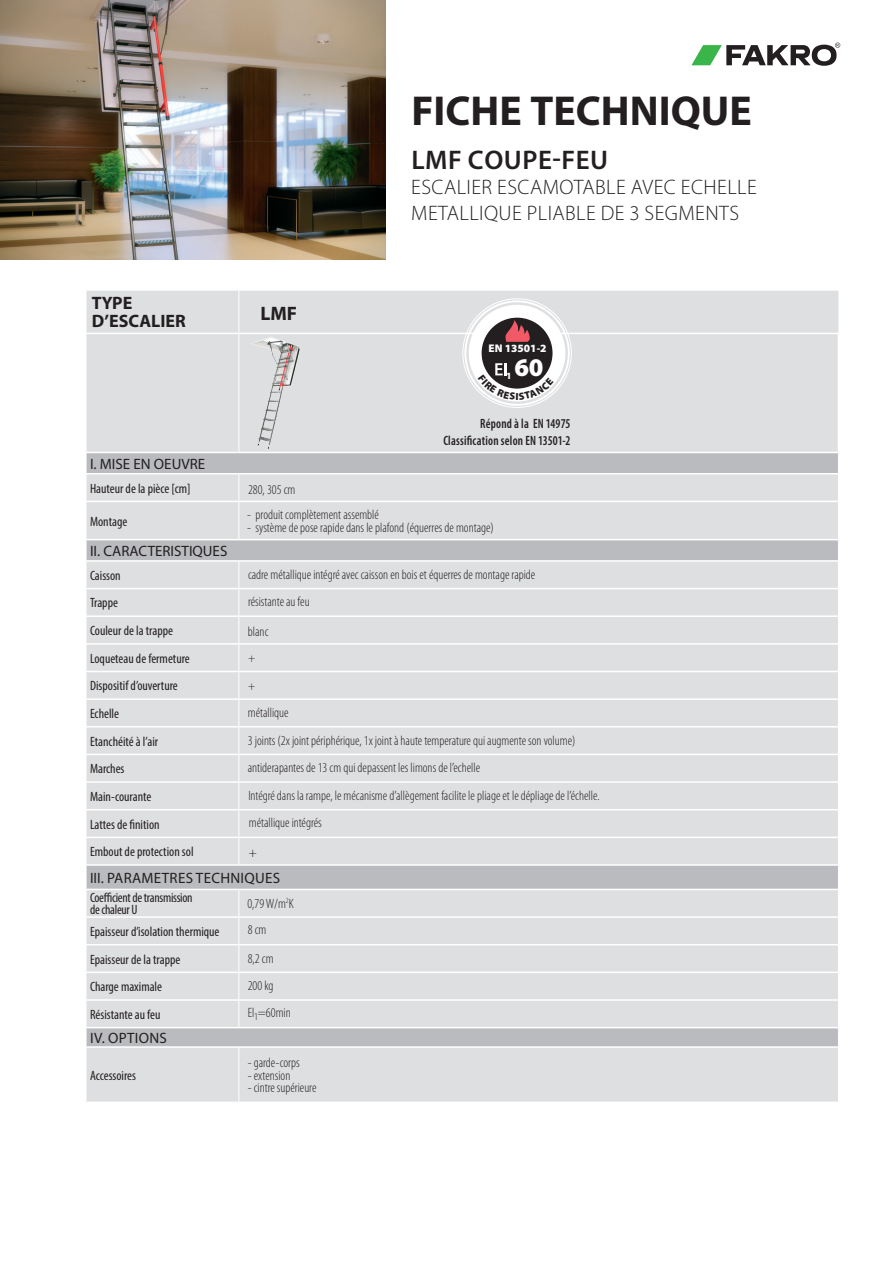
<style>
.page{position:relative;width:893px;height:1263px;background:#fff}
.page>*{position:absolute;margin:0;border:0;box-sizing:border-box;transform-origin:0 0}
.t1{font:700 42px "Myriad Pro";color:#231f20}
.t2{font:600 27px "Myriad Pro";letter-spacing:.02em;color:#231f20}
.t3{font:900 25.5px "Myriad Pro";color:#fff}
.t4{font:300 21px/25.5px "Myriad Pro";letter-spacing:.02em;color:#231f20}
.t5{font:700 19.5px "Myriad Pro";color:#231f20}
.t6{font:700 18px/18px "Myriad Pro";color:#231f20}
.t7{font:15px "Myriad Pro";letter-spacing:.005em;color:#231f20}
.t8{font:300 condensed 13.5px "Myriad Pro";color:#231f20}
.t9{font:condensed 13.5px "Myriad Pro";color:#231f20}
.t10{font:600 condensed 13.5px/16.5px "Myriad Pro";letter-spacing:.02em;color:#231f20;text-align:right;scale:.9 1}
.t11{font:condensed 13.5px/12px "Myriad Pro";letter-spacing:-.02em;color:#231f20}
.t12{font:300 condensed 12px "Myriad Pro";color:#231f20}
.t13{font:900 11.1px "Myriad Pro";color:#fff}
.t14{font:900 9.6px "Myriad Pro";color:#fff}
</style>
<div class="page">
<div style="left:87px;top:291px;width:751px;height:810px;background:#dedfe1"></div>
<svg style="left:87px;top:453px;width:751px;height:593px;background:#d9dadc"></svg>
<svg style="left:86px;top:1028px;width:1px;height:18px"></svg>
<svg style="left:239px;top:474px;width:1px;height:27px"></svg>
<hr style="left:239px;top:502px;width:1px;height:37px;background:#fff">
<svg style="left:239px;top:562px;width:1px;height:302px"></svg>
<svg style="left:239px;top:890px;width:1px;height:137px"></svg>
<hr style="left:239px;top:1048px;width:1px;height:53px;background:#fff">
<hr style="left:85px;top:333px;width:154px;height:1px;background:#fff">
<hr style="left:85px;top:452px;width:154px;height:1px;background:#fff">
<hr style="left:239px;top:473px;width:599px;height:1px;background:#fff">
<hr style="left:239px;top:501px;width:599px;height:1px;background:#fff">
<hr style="left:239px;top:539px;width:599px;height:1px;background:#fff">
<hr style="left:239px;top:560px;width:599px;height:2px;background:#fff">
<hr style="left:239px;top:588px;width:599px;height:1px;background:#fff">
<hr style="left:239px;top:615px;width:599px;height:2px;background:#fff">
<hr style="left:239px;top:643px;width:599px;height:2px;background:#fff">
<hr style="left:239px;top:698px;width:599px;height:2px;background:#fff">
<hr style="left:239px;top:726px;width:599px;height:1px;background:#fff">
<hr style="left:239px;top:754px;width:599px;height:1px;background:#fff">
<hr style="left:239px;top:781px;width:599px;height:2px;background:#fff">
<hr style="left:239px;top:809px;width:599px;height:1px;background:#fff">
<hr style="left:239px;top:836px;width:599px;height:2px;background:#fff">
<hr style="left:239px;top:889px;width:599px;height:1px;background:#fff">
<hr style="left:239px;top:916px;width:599px;height:2px;background:#fff">
<hr style="left:239px;top:944px;width:599px;height:1px;background:#fff">
<hr style="left:239px;top:971px;width:599px;height:2px;background:#fff">
<hr style="left:239px;top:999px;width:599px;height:2px;background:#fff">
<hr style="left:239px;top:1027px;width:599px;height:1px;background:#fff">
<hr style="left:239px;top:1046px;width:599px;height:2px;background:#fff">
<hr style="left:85px;top:473px;width:154px;height:1px;background:#fff">
<hr style="left:85px;top:501px;width:154px;height:1px;background:#fff">
<hr style="left:85px;top:539px;width:154px;height:1px;background:#fff">
<hr style="left:85px;top:560px;width:154px;height:2px;background:#fff">
<hr style="left:85px;top:588px;width:154px;height:1px;background:#fff">
<hr style="left:85px;top:615px;width:154px;height:2px;background:#fff">
<hr style="left:85px;top:643px;width:154px;height:2px;background:#fff">
<hr style="left:85px;top:671px;width:154px;height:1px;background:#fff">
<hr style="left:239px;top:671px;width:599px;height:1px;background:#fff">
<hr style="left:85px;top:698px;width:154px;height:2px;background:#fff">
<hr style="left:85px;top:726px;width:154px;height:1px;background:#fff">
<hr style="left:85px;top:754px;width:154px;height:1px;background:#fff">
<hr style="left:85px;top:781px;width:154px;height:2px;background:#fff">
<hr style="left:85px;top:809px;width:154px;height:1px;background:#fff">
<hr style="left:85px;top:836px;width:154px;height:2px;background:#fff">
<hr style="left:85px;top:864px;width:154px;height:2px;background:#fff">
<hr style="left:239px;top:864px;width:599px;height:2px;background:#fff">
<hr style="left:85px;top:889px;width:154px;height:1px;background:#fff">
<hr style="left:85px;top:916px;width:154px;height:2px;background:#fff">
<hr style="left:85px;top:944px;width:154px;height:1px;background:#fff">
<hr style="left:85px;top:971px;width:154px;height:2px;background:#fff">
<hr style="left:85px;top:999px;width:154px;height:2px;background:#fff">
<hr style="left:85px;top:1027px;width:154px;height:1px;background:#fff">
<hr style="left:85px;top:1046px;width:154px;height:2px;background:#fff">
<hr style="left:239px;top:291px;width:1px;height:42px;background:#fff">
<hr style="left:239px;top:334px;width:1px;height:118px;background:#fff">
<hr style="left:239px;top:333px;width:600px;height:1px;background:#fff">
<hr style="left:239px;top:452px;width:600px;height:1px;background:#fff">
<svg style="left:691px;top:43px;width:149px;height:23px"></svg>
<img style="left:0;top:0;width:386px;height:259px">
<img style="left:246px;top:335px;width:63px;height:114px">
<div style="left:475px;top:311px;width:84px;height:84px;background:#231f20;border-radius:50%"></div>
<div style="left:469px;top:305px;width:96px;height:96px;border:13px solid #fff;border-radius:50%"></div>
<div style="left:464px;top:300px;width:106px;height:106px;border:2px solid #fff;border-radius:50%"></div>
<svg style="left:505px;top:320px;width:25px;height:22px"></svg>
<svg style="left:478px;top:363px;width:76px;height:37px"></svg>
<h3 class="t6" style="left:92px;top:294px;width:95px">TYPE<br>D’ESCALIER</h3>
<h3 class="t5" style="left:260px;top:300px;width:38px">LMF</h3>
<h1 class="t1" style="left:411px;top:84px;width:342px">FICHE TECHNIQUE</h1>
<h2 class="t2" style="left:411px;top:142px;width:198px">LMF COUPE-FEU</h2>
<h3 class="t4" style="left:411px;top:175px;width:347px">ESCALIER ESCAMOTABLE AVEC ECHELLE<br>METALLIQUE PLIABLE DE 3 SEGMENTS</h3>
<p class="t13" style="left:489px;top:342px;width:60px">EN 13501-2</p>
<p class="t14" style="left:506px;top:371px;width:7px">1</p>
<h3 class="t3" style="left:514px;top:353px;width:31px">60</h3>
<p class="t10" style="left:443px;top:416px;width:143px">Répond à la EN 14975<br>Classification selon EN 13501-2</p>
<p class="t7" style="left:90px;top:454px;width:117px">I. MISE EN OEUVRE</p>
<p class="t9" style="left:90px;top:480px;width:102px">Hauteur de la pièce [cm]</p>
<p class="t8" style="left:248px;top:482px;width:49px">280, 305 cm</p>
<p class="t9" style="left:90px;top:513px;width:39px">Montage</p>
<p class="t8" style="left:247px;top:508px;width:133px">- produit complètement assemblé</p>
<p class="t8" style="left:247px;top:520px;width:248px">- système de pose rapide dans le plafond (équerres de montage)</p>
<p class="t7" style="left:90px;top:542px;width:139px">II. CARACTERISTIQUES</p>
<p class="t9" style="left:90px;top:567px;width:32px">Caisson</p>
<p class="t8" style="left:248px;top:568px;width:289px">cadre métallique intégré avec caisson en bois et équerres de montage rapide</p>
<p class="t9" style="left:90px;top:595px;width:29px">Trappe</p>
<p class="t8" style="left:248px;top:595px;width:63px">résistante au feu</p>
<p class="t9" style="left:90px;top:622px;width:84px">Couleur de la trappe</p>
<p class="t8" style="left:248px;top:624px;width:22px">blanc</p>
<p class="t9" style="left:90px;top:650px;width:101px">Loqueteau de fermeture</p>
<p class="t12" style="left:248px;top:651px;width:9px">+</p>
<p class="t9" style="left:90px;top:678px;width:89px">Dispositif d’ouverture</p>
<p class="t12" style="left:248px;top:679px;width:9px">+</p>
<p class="t9" style="left:90px;top:705px;width:31px">Echelle</p>
<p class="t8" style="left:248px;top:705px;width:42px">métallique</p>
<p class="t9" style="left:90px;top:733px;width:70px">Etanchéité à l’air</p>
<p class="t8" style="left:248px;top:733px;width:329px">3 joints (2x joint périphérique, 1x joint à haute temperature qui augmente son volume)</p>
<p class="t9" style="left:90px;top:761px;width:36px">Marches</p>
<p class="t8" style="left:248px;top:760px;width:234px">antiderapantes de 13 cm qui depassent les limons de l’echelle</p>
<p class="t9" style="left:90px;top:788px;width:63px">Main-courante</p>
<p class="t8" style="left:248px;top:788px;width:353px">Intégré dans la rampe, le mécanisme d’allègement facilite le pliage et le dépliage de l’échelle.</p>
<p class="t9" style="left:90px;top:816px;width:71px">Lattes de finition</p>
<p class="t8" style="left:249px;top:815px;width:74px">métallique intégrés</p>
<p class="t9" style="left:90px;top:843px;width:105px">Embout de protection sol</p>
<p class="t8" style="left:249px;top:845px;width:10px">+</p>
<p class="t7" style="left:90px;top:868px;width:192px">III. PARAMETRES TECHNIQUES</p>
<p class="t11" style="left:90px;top:892px;width:104px">Coefficient de transmission de chaleur U</p>
<p class="t8" style="left:247px;top:896px;width:48px">0,79 W/m<sup>2</sup>K</p>
<p class="t9" style="left:90px;top:923px;width:131px">Epaisseur d’isolation thermique</p>
<p class="t8" style="left:248px;top:922px;width:20px">8 cm</p>
<p class="t9" style="left:90px;top:951px;width:92px">Epaisseur de la trappe</p>
<p class="t8" style="left:248px;top:951px;width:27px">8,2 cm</p>
<p class="t9" style="left:90px;top:978px;width:74px">Charge maximale</p>
<p class="t8" style="left:248px;top:978px;width:27px">200 kg</p>
<p class="t9" style="left:90px;top:1006px;width:72px">Résistante au feu</p>
<p class="t8" style="left:248px;top:1005px;width:45px">El<sub>1</sub>=60min</p>
<p class="t7" style="left:90px;top:1029px;width:78px">IV. OPTIONS</p>
<p class="t9" style="left:90px;top:1067px;width:48px">Accessoires</p>
<p class="t8" style="left:248px;top:1055px;width:54px">- garde-corps</p>
<p class="t8" style="left:248px;top:1068px;width:44px">- extension</p>
<p class="t8" style="left:248px;top:1081px;width:70px">- cintre supérieure</p>
</div>
